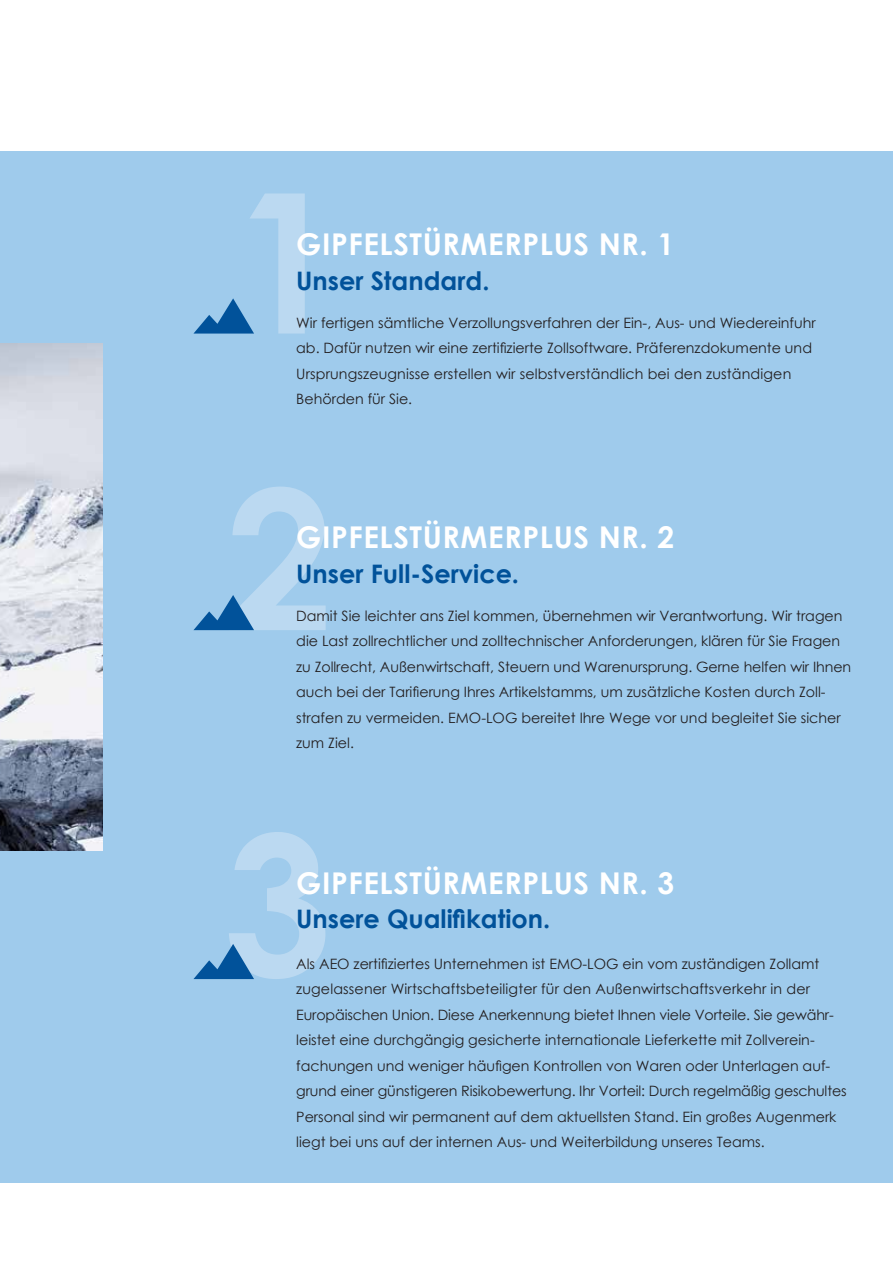
<style>
.page{position:relative;width:893px;height:1263px;background:#fff}
.page>*{position:absolute;margin:0;border:0;box-sizing:border-box;transform-origin:0 0}
.t1{font:700 30px "Century Gothic";letter-spacing:.02em;color:#fff}
.t2{font:700 25.5px "Century Gothic";color:#01529a}
.t3{font:14.25px/25.5px "Century Gothic";color:#231f20}
</style>
<div class="page">
<div style="left:0;top:151px;width:893px;height:1031px;background:#9fcbec"></div>
<img style="left:0;top:343px;width:102px;height:507px">
<svg style="left:193px;top:193px;width:112px;height:141px"></svg>
<svg style="left:193px;top:486px;width:133px;height:144px"></svg>
<svg style="left:193px;top:832px;width:132px;height:147px"></svg>
<h1 class="t1" style="left:296px;top:222px;width:380px">GIPFELSTÜRMERPLUS NR. 1</h1>
<h2 class="t2" style="left:296px;top:261px;width:195px">Unser Standard.</h2>
<p class="t3" style="left:296px;top:310px;width:521px">Wir fertigen sämtliche Verzollungsverfahren der Ein-, Aus- und Wiedereinfuhr ab. Dafür nutzen wir eine zertifizierte Zollsoftware. Präferenzdokumente und Ursprungszeugnisse erstellen wir selbstverständlich bei den zuständigen Behörden für Sie.</p>
<h1 class="t1" style="left:296px;top:515px;width:380px">GIPFELSTÜRMERPLUS NR. 2</h1>
<h2 class="t2" style="left:296px;top:554px;width:224px">Unser Full-Service.</h2>
<p class="t3" style="left:296px;top:603px;width:556px">Damit Sie leichter ans Ziel kommen, übernehmen wir Verantwortung. Wir tragen die Last zollrechtlicher und zolltechnischer Anforderungen, klären für Sie Fragen zu Zollrecht, Außenwirtschaft, Steuern und Warenursprung. Gerne helfen wir Ihnen auch bei der Tarifierung Ihres Artikelstamms, um zusätzliche Kosten durch Zoll-- strafen zu vermeiden. EMO-LOG bereitet Ihre Wege vor und begleitet Sie sicher zum Ziel.</p>
<h1 class="t1" style="left:296px;top:860px;width:380px">GIPFELSTÜRMERPLUS NR. 3</h1>
<h2 class="t2" style="left:296px;top:900px;width:255px">Unsere Qualifikation.</h2>
<p class="t3" style="left:296px;top:950px;width:552px">Als AEO zertifiziertes Unternehmen ist EMO-LOG ein vom zuständigen Zollamt zugelassener Wirtschaftsbeteiligter für den Außenwirtschaftsverkehr in der Europäischen Union. Diese Anerkennung bietet Ihnen viele Vorteile. Sie gewähr&shy;leistet eine durchgängig gesicherte internationale Lieferkette mit Zollverein&shy;fachungen und weniger häufigen Kontrollen von Waren oder Unterlagen auf&shy;grund einer günstigeren Risikobewertung. Ihr Vorteil: Durch regelmäßig geschultes Personal sind wir permanent auf dem aktuellsten Stand. Ein großes Augenmerk liegt bei uns auf der internen Aus- und Weiterbildung unseres Teams.</p>
</div>
